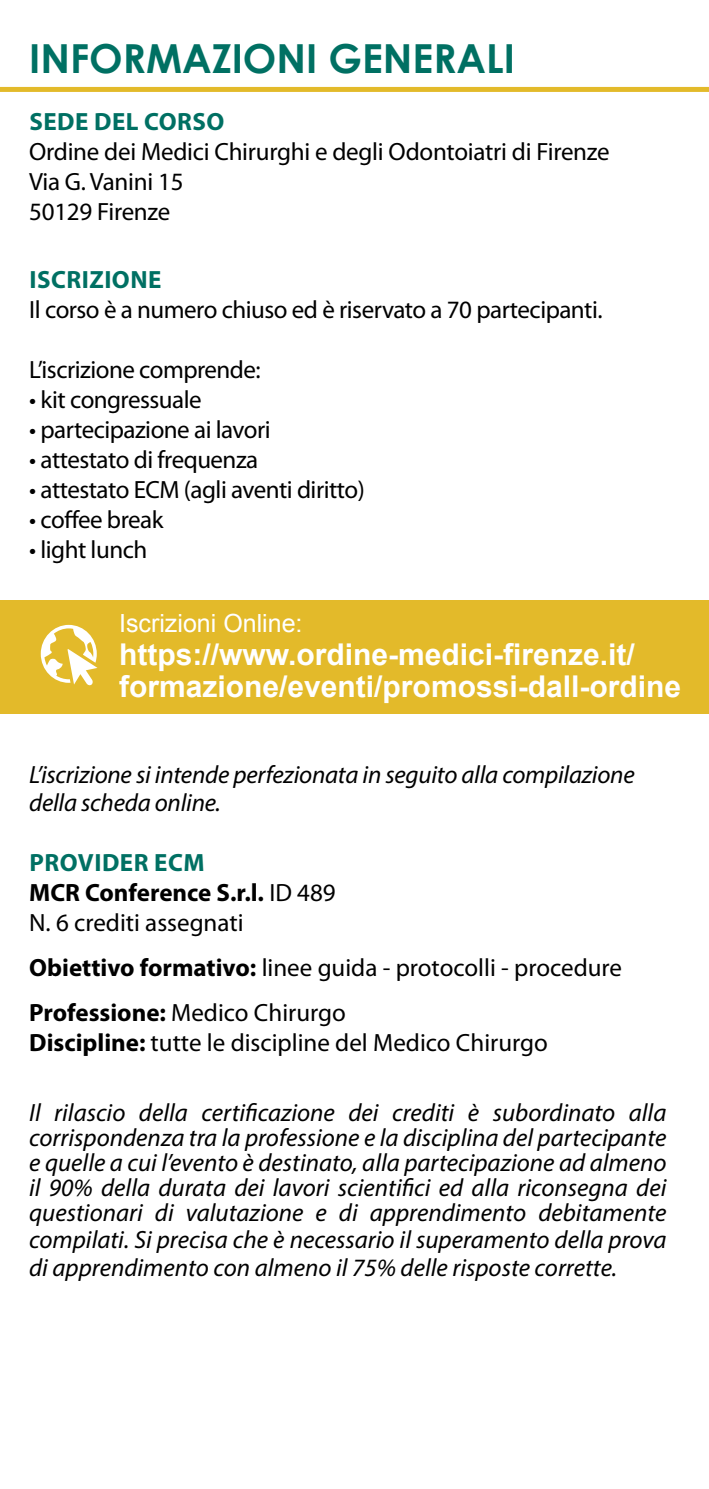
<style>
.page{position:relative;width:709px;height:1489px;background:#fff}
.page>*{position:absolute;margin:0;border:0;box-sizing:border-box;transform-origin:0 0}
.t1{font:700 40px "Century Gothic";color:#007063}
.t2{font:700 30px/32.5px "Arial";color:#fff}
.t3{font:italic 25px/25px "Myriad Pro";color:#000}
.t4{font:25px/30px "Myriad Pro";letter-spacing:-.02em;color:#000}
.t5{font:25px/30px "Myriad Pro";color:#000}
.t6{font:700 25px "Myriad Pro";letter-spacing:.02em;color:#007063}
.t7{font:25px "Arial";color:#fff}
.s1{font-weight:700;color:#007063}
.s2{font-weight:700}
</style>
<div class="page">
<div style="left:0;top:600px;width:709px;height:114px;background:#e3ba2a"></div>
<svg style="left:41px;top:625px;width:56px;height:60px"></svg>
<div style="left:0;top:87px;width:709px;height:5px;background:#e3ba2a"></div>
<h1 class="t1" style="left:29px;top:28px;width:487px">INFORMAZIONI GENERALI</h1>
<p class="t6" style="left:29px;top:105px;width:197px">SEDE DEL CORSO</p>
<p class="t4" style="left:29px;top:137px;width:582px">Ordine dei Medici Chirurghi e degli Odontoiatri di Firenze<br>Via G. Vanini 15<br>50129 Firenze</p>
<p class="t6" style="left:29px;top:263px;width:134px">ISCRIZIONE</p>
<p class="t4" style="left:29px;top:295px;width:575px">Il corso è a numero chiuso ed è riservato a 70 partecipanti.</p>
<p class="t4" style="left:29px;top:355px;width:233px">L’iscrizione comprende:</p>
<p class="t4" style="left:29px;top:385px;width:174px">• kit congressuale</p>
<p class="t4" style="left:29px;top:415px;width:243px">• partecipazione ai lavori</p>
<p class="t4" style="left:29px;top:445px;width:231px">• attestato di frequenza</p>
<p class="t4" style="left:29px;top:475px;width:337px">• attestato ECM (agli aventi diritto)</p>
<p class="t4" style="left:29px;top:505px;width:136px">• coffee break</p>
<p class="t4" style="left:29px;top:535px;width:120px">• light lunch</p>
<p class="t7" style="left:119px;top:607px;width:185px">Iscrizioni Online:</p>
<p class="t2" style="left:119px;top:638px;width:563px">https://www.ordine-medici-firenze.it/ formazione/eventi/promossi-dall-ordine</p>
<p class="t3" style="left:29px;top:760px;width:607px;line-height:27.5px">L’iscrizione si intende perfezionata in seguito alla compilazione della scheda online.</p>
<p class="t5" style="left:29px;top:847px;width:308px"><span class="s1">PROVIDER ECM<br></span><span class="s2">MCR Conference S.r.l.</span> ID 489<br>N. 6 crediti assegnati</p>
<p class="t5" style="left:29px;top:945px;width:594px;line-height:45px"><span class="s2">Obiettivo formativo:</span> linee guida - protocolli - procedure<br><span class="s2">Professione:</span> Medico Chirurgo</p>
<p class="t5" style="left:29px;top:1027px;width:520px"><span class="s2">Discipline:</span> tutte le discipline del Medico Chirurgo</p>
<p class="t3" style="left:29px;top:1099px;width:639px;text-align:justify">Il rilascio della certificazione dei crediti è subordinato alla corrispondenza tra la professione e la disciplina del partecipante e quelle a cui l’evento è destinato, alla partecipazione ad almeno il 90% della durata dei lavori scientifici ed alla riconsegna dei questionari di valutazione e di apprendimento debitamente</p>
<p class="t3" style="left:29px;top:1225px;width:638px;line-height:27.5px">compilati. Si precisa che è necessario il superamento della prova di apprendimento con almeno il 75% delle risposte corrette.</p>
</div>
